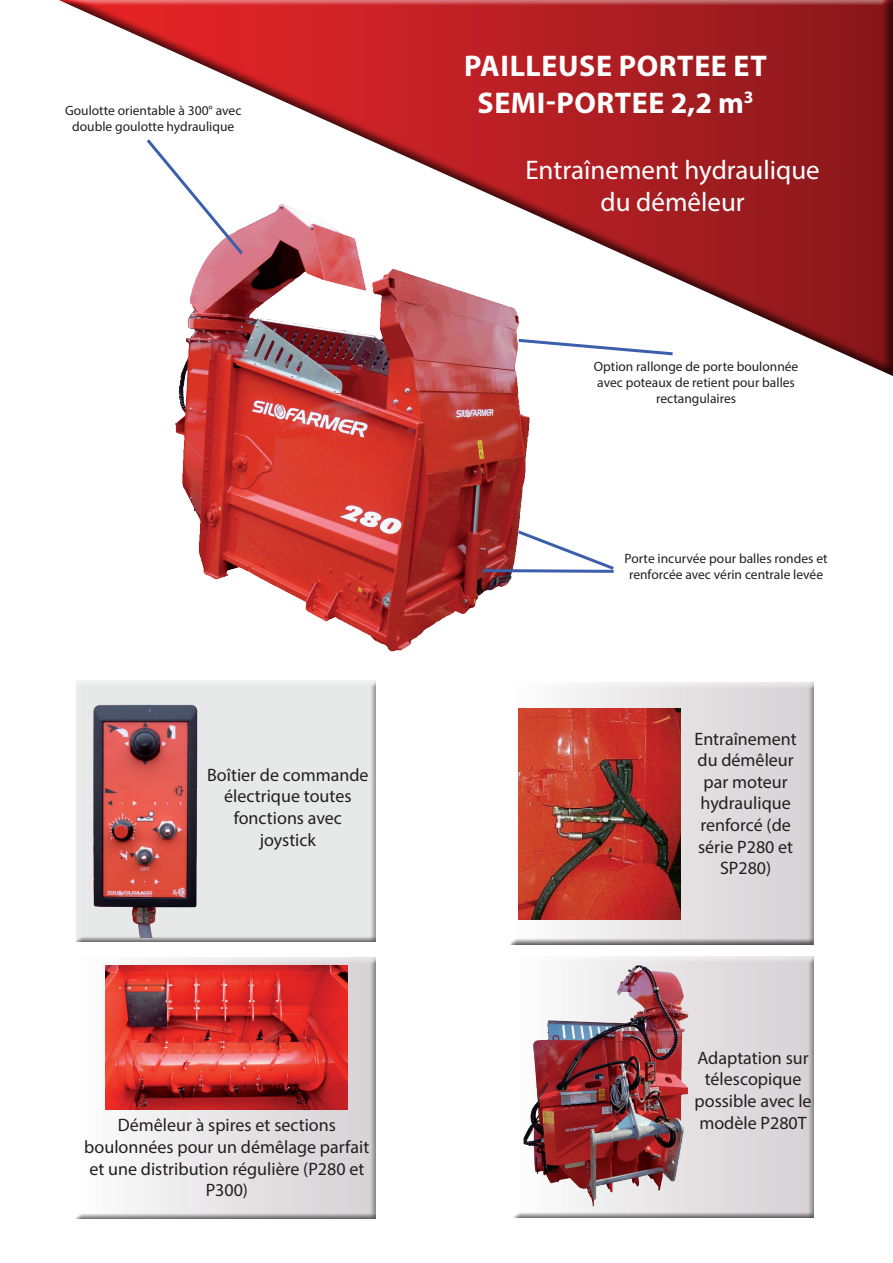
<style>
.page{position:relative;width:893px;height:1263px;background:#fff}
.page>*{position:absolute;margin:0;border:0;box-sizing:border-box;transform-origin:0 0}
.t1{font:700 30px/37.5px "Myriad Pro";letter-spacing:.02em;color:#fff;text-align:center}
.t2{font:27px/32.4px "Myriad Pro";color:#fff;text-align:center}
.t3{font:18px/21.6px "Myriad Pro";color:#231f20;text-align:center}
.t4{font:13.5px/16.2px "Myriad Pro";color:#231f20;text-align:center}
</style>
<div class="page">
<div style="left:39px;top:0;width:854px;height:378px;background:#231f20;opacity:.75"></div>
<img style="left:117px;top:185px;width:518px;height:467px">
<svg style="left:144px;top:136px;width:102px;height:122px"></svg>
<svg style="left:515px;top:337px;width:161px;height:20px"></svg>
<div style="left:72px;top:680px;width:306px;height:263px;background:#231f20;opacity:.75"></div>
<img style="left:81px;top:683px;width:160px;height:254px">
<div style="left:507px;top:683px;width:309px;height:263px;background:#231f20;opacity:.75"></div>
<img style="left:518px;top:708px;width:162px;height:211px">
<svg style="left:480px;top:528px;width:137px;height:46px"></svg>
<div style="left:72px;top:957px;width:306px;height:263px;background:#231f20;opacity:.75"></div>
<img style="left:105px;top:965px;width:242px;height:144px">
<div style="left:510px;top:956px;width:306px;height:263px;background:#231f20;opacity:.75"></div>
<img style="left:518px;top:960px;width:183px;height:249px">
<p class="t4" style="left:65px;top:102px;width:178px">Goulotte orientable à 300° avec double goulotte hydraulique</p>
<p class="t3" style="left:207px;top:764px;width:163px">Boîtier de commande électrique toutes fonctions avec joystick</p>
<p class="t3" style="left:84px;top:1114px;width:287px">Démêleur à spires et sections boulonnées pour un démêlage parfait et une distribution régulière (P280 et<br>P300)</p>
<h1 class="t1" style="left:464px;top:46px;width:304px">PAILLEUSE PORTEE ET<br>SEMI-PORTEE 2,2 m<sup>3</sup></h1>
<h2 class="t2" style="left:525px;top:153px;width:296px">Entraînement hydraulique du démêleur</h2>
<p class="t4" style="left:594px;top:358px;width:206px">Option rallonge de porte boulonnée avec poteaux de retient pour balles rectangulaires</p>
<p class="t4" style="left:625px;top:550px;width:204px">Porte incurvée pour balles rondes et renforcée avec vérin centrale levée</p>
<p class="t3" style="left:694px;top:727px;width:104px">Entraînement du démêleur par moteur hydraulique renforcé (de série P280 et<br>SP280)</p>
<p class="t3" style="left:694px;top:1047px;width:119px">Adaptation sur télescopique possible avec le modèle P280T</p>
</div>
